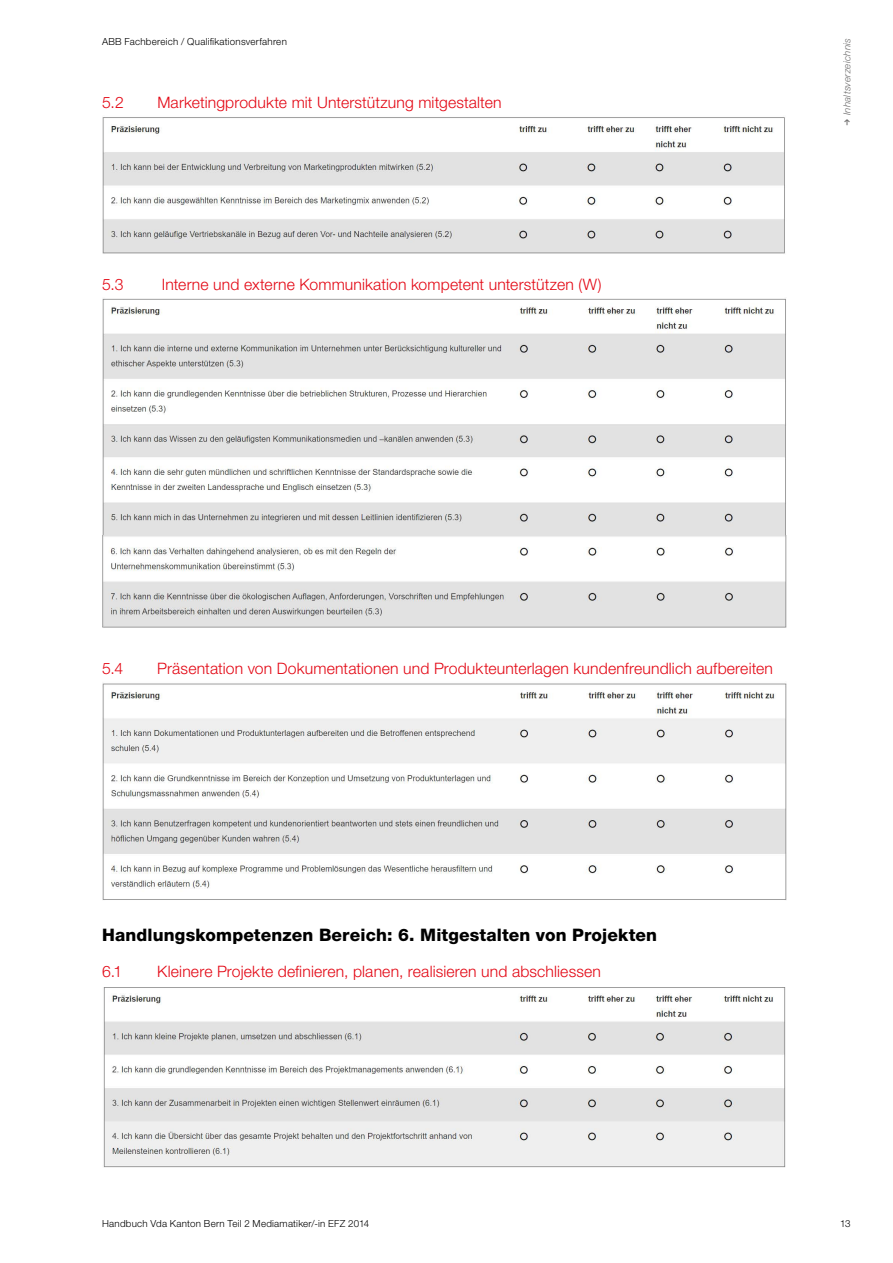
<style>
.page{position:relative;width:893px;height:1263px;background:#fff}
.page>*{position:absolute;margin:0;border:0;box-sizing:border-box;transform-origin:0 0}
.t1{font:800 17.25px "Helvetica Neue LT Std";letter-spacing:.01em;color:#000}
.t2{font:300 15.75px "Helvetica Neue LT Std";letter-spacing:.01em;color:#e30613}
.t3{font:300 9.75px "Helvetica Neue LT Std";letter-spacing:.025em;color:#000}
.t4{font:italic 300 9.75px "Helvetica Neue LT Std";letter-spacing:.015em;color:#706f6f}
</style>
<div class="page">
<img style="left:102px;top:117px;width:683px;height:137px">
<img style="left:102px;top:298px;width:685px;height:330px">
<img style="left:102px;top:683px;width:685px;height:217px">
<img style="left:103px;top:987px;width:683px;height:181px">
<p class="t3" style="left:102px;top:36px;width:186px">ABB Fachbereich / Qualifikationsverfahren</p>
<p class="t2" style="left:102px;top:93px;width:23px">5.2</p>
<p class="t2" style="left:157px;top:93px;width:346px">Marketingprodukte mit Unterstützung mitgestalten</p>
<p class="t2" style="left:102px;top:275px;width:23px">5.3</p>
<p class="t2" style="left:162px;top:275px;width:441px">Interne und externe Kommunikation kompetent unterstützen (W)</p>
<p class="t4" style="left:841px;top:115px;width:79px;rotate:-90deg">Inhaltsverzeichnis</p>
<p class="t2" style="left:102px;top:659px;width:23px">5.4</p>
<p class="t2" style="left:157px;top:659px;width:617px">Präsentation von Dokumentationen und Produkteunterlagen kundenfreundlich aufbereiten</p>
<p class="t1" style="left:102px;top:924px;width:557px">Handlungskompetenzen Bereich: 6. Mitgestalten von Projekten</p>
<p class="t2" style="left:102px;top:961px;width:22px">6.1</p>
<p class="t2" style="left:157px;top:961px;width:445px">Kleinere Projekte definieren, planen, realisieren und abschliessen</p>
<p class="t3" style="left:102px;top:1218px;width:269px">Handbuch Vda Kanton Bern Teil 2 Mediamatiker/-in EFZ 2014</p>
<p class="t3" style="left:840px;top:1218px;width:12px">13</p>
</div>
